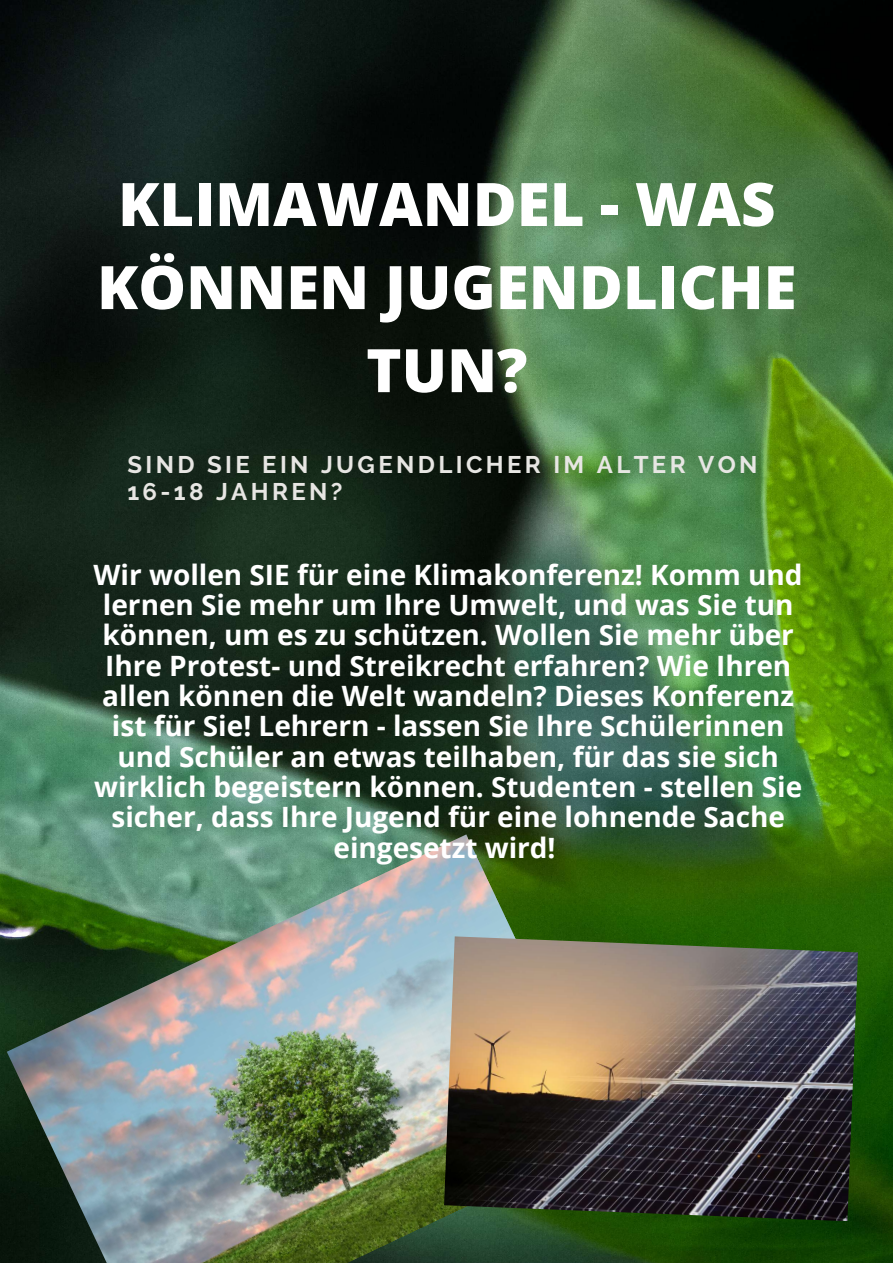
<style>
.page{position:relative;width:893px;height:1263px;background:#fff}
.page>*{position:absolute;margin:0;border:0;box-sizing:border-box;transform-origin:0 0}
.t1{font:800 60px/83.1px "Open Sans";color:#fff;text-align:center}
.t2{font:700 27.97px/30.3px "Open Sans";color:#fff;text-align:center}
.t3{font:700 24px/27.2px "Raleway";letter-spacing:.14em;color:#e7e6e3}
</style>
<div class="page">
<img style="left:0;top:0;width:893px;height:1263px">
<img style="left:7px;top:834px;width:603px;height:429px">
<img style="left:444px;top:936px;width:414px;height:285px">
<h1 class="t1" style="left:97px;top:161px;width:701px">KLIMAWANDEL - WAS<br>KÖNNEN JUGENDLICHE<br>TUN?</h1>
<p class="t3" style="left:127px;top:450px;width:632px">SIND SIE EIN JUGENDLICHER IM ALTER VON<br>16-18 JAHREN?</p>
<p class="t2" style="left:94px;top:559px;width:710px">Wir wollen SIE für eine Klimakonferenz! Komm und lernen Sie mehr um Ihre Umwelt, und was Sie tun können, um es zu schützen. Wollen Sie mehr über Ihre Protest- und Streikrecht erfahren? Wie Ihren allen können die Welt wandeln? Dieses Konferenz ist für Sie! Lehrern - lassen Sie Ihre Schülerinnen und Schüler an etwas teilhaben, für das sie sich wirklich begeistern können. Studenten - stellen Sie sicher, dass Ihre Jugend für eine lohnende Sache eingesetzt wird!</p>
</div>
